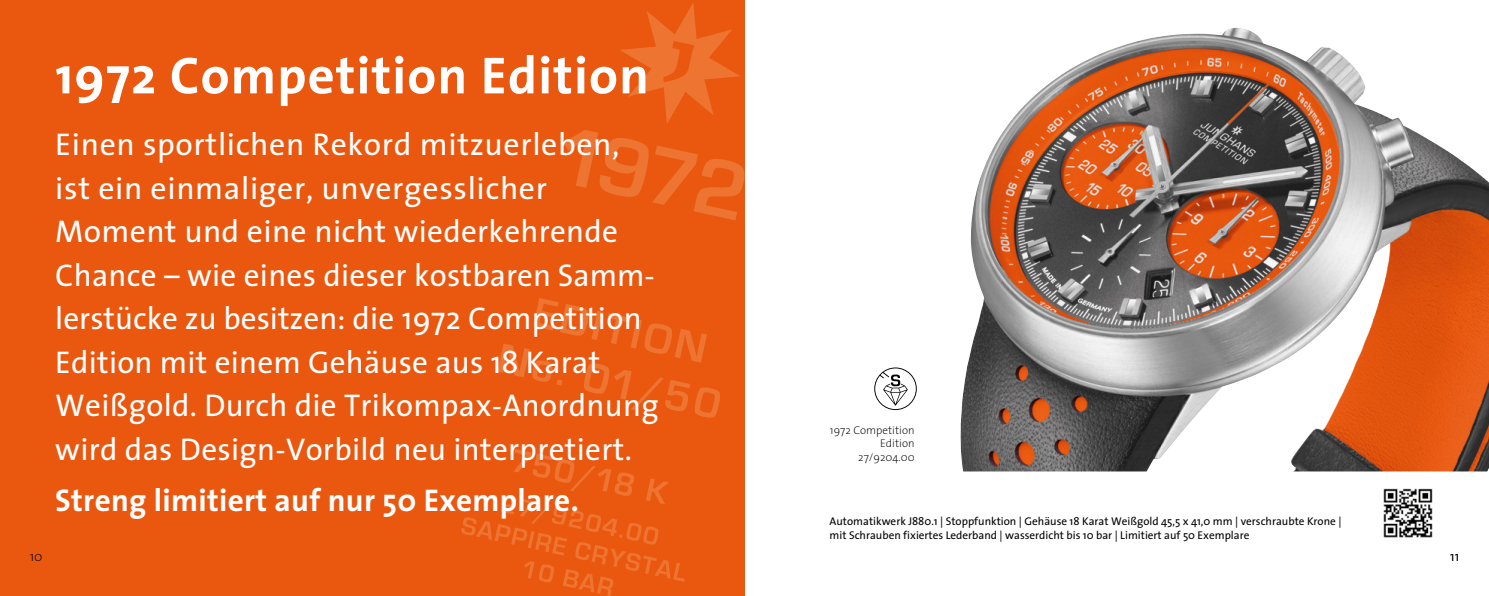
<style>
.page{position:relative;width:1489px;height:596px;background:#fff}
.page>*{position:absolute;margin:0;border:0;box-sizing:border-box;transform-origin:0 0}
.t1{font:700 52.5px "The Sans";letter-spacing:.02em;color:#fff}
.t2{font:31.5px/43.5px "The Sans";letter-spacing:.01em;color:#fff}
.t3{font:700 31.5px "The Sans";letter-spacing:.01em;color:#fff}
.t4{font:200 13.5px "The Sans";color:#000}
.t5{font:11.25px/13.5px "The Sans";color:#000}
.t6{font:200 11.25px/13.5px "The Sans";color:#000;text-align:right}
</style>
<div class="page">
<div style="left:0;top:0;width:744px;height:595px;background:#ea5810"></div>
<img style="left:960px;top:29px;width:528px;height:442px">
<svg style="left:874px;top:367px;width:42px;height:43px"></svg>
<svg style="left:564px;top:130px;width:181px;height:90px"></svg>
<svg style="left:497px;top:298px;width:223px;height:120px"></svg>
<svg style="left:620px;top:3px;width:120px;height:120px"></svg>
<svg style="left:461px;top:449px;width:223px;height:146px"></svg>
<img style="left:1383px;top:488px;width:50px;height:50px">
<h1 class="t1" style="left:55px;top:32px;width:595px">1972 Competition Edition</h1>
<p class="t2" style="left:55px;top:121px;width:605px">Einen sportlichen Rekord mitzuerleben, ist ein einmaliger, unvergesslicher Moment und eine nicht wiederkehrende Chance – wie eines dieser kostbaren Samm&shy;lerstücke zu besitzen: die 1972 Competition Edition mit einem Gehäuse aus 18 Karat Weißgold. Durch die Trikompax-Anordnung wird das Design-Vorbild neu interpretiert.</p>
<p class="t3" style="left:55px;top:474px;width:525px">Streng limitiert auf nur 50 Exemplare.</p>
<p class="t6" style="left:830px;top:422px;width:86px">1972 Competition<br>Edition<br>27/9204.00</p>
<p class="t5" style="left:829px;top:513px;width:513px">Automatikwerk J880.1 | Stoppfunktion | Gehäuse 18 Karat Weißgold 45,5 x 41,0 mm | verschraubte Krone | mit Schrauben fixiertes Lederband | wasserdicht bis 10 bar | Limitiert auf 50 Exemplare</p>
<p class="t4" style="left:30px;top:545px;width:14px">10</p>
<p class="t4" style="left:1449px;top:545px;width:11px">11</p>
</div>
